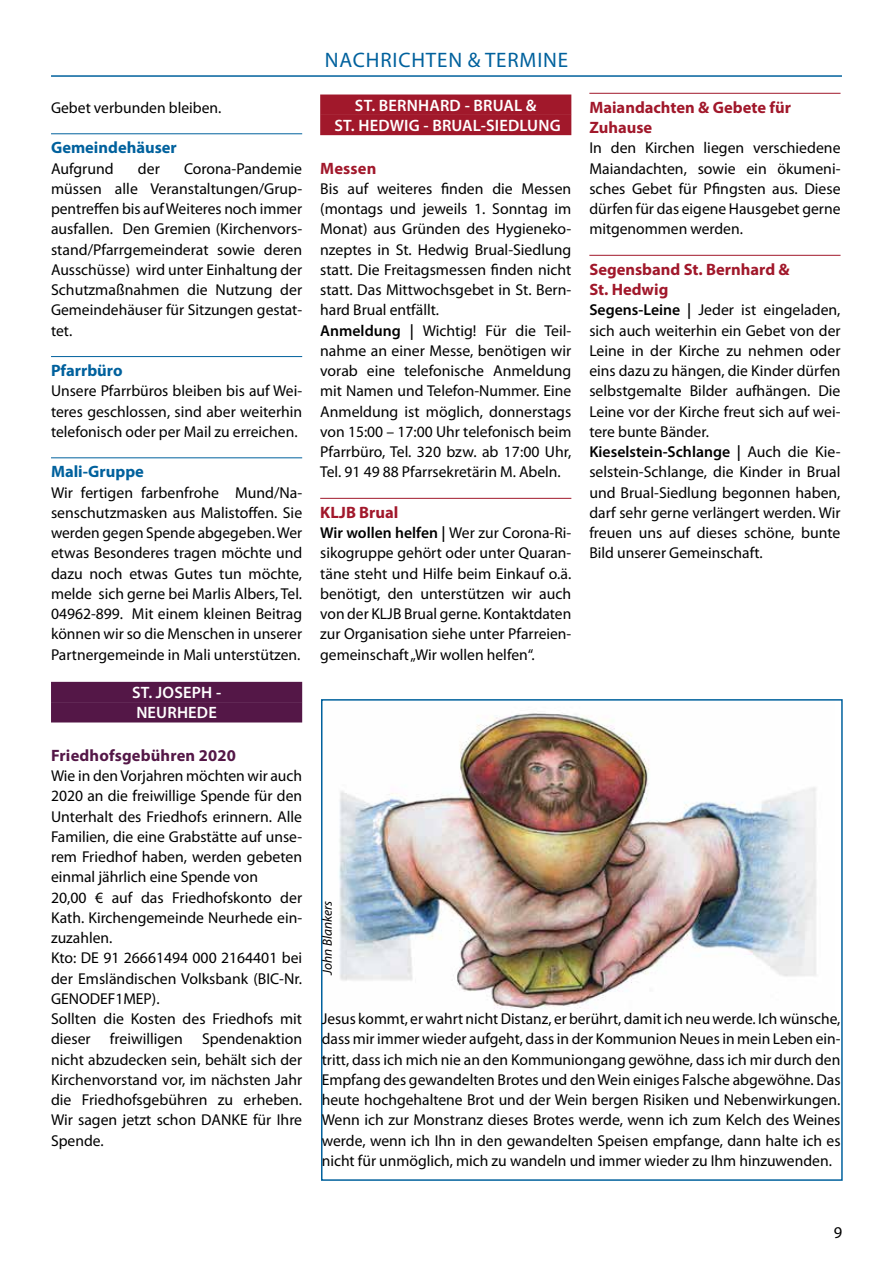
<style>
.page{position:relative;width:893px;height:1263px;background:#fff}
.page>*{position:absolute;margin:0;border:0;box-sizing:border-box;transform-origin:0 0}
.t1{font:21px "Myriad Pro";letter-spacing:.04em;color:#00619d}
.t2{font:700 16.5px/20.2px "Myriad Pro";color:#a1182b}
.t3{font:600 16.5px/20.2px "Myriad Pro";letter-spacing:.01em;color:#fff}
.t4{font:700 16.5px "Myriad Pro";color:#00619d}
.t5{font:700 16.5px "Myriad Pro";letter-spacing:.01em;color:#541747}
.t6{font:16.5px "Myriad Pro";color:#000}
.t7{font:15.75px/20.2px "Myriad Pro";color:#000;text-align:justify}
.t8{font:italic 13.5px "Myriad Pro";color:#000}
.s1{font-weight:600}
</style>
<div class="page">
<hr style="left:51px;top:75px;width:791px;height:2px;background:#00619d">
<hr style="left:51px;top:133px;width:251px;height:1px;background:#00619d">
<hr style="left:51px;top:356px;width:251px;height:1px;background:#00619d">
<hr style="left:51px;top:457px;width:251px;height:1px;background:#00619d">
<div style="left:51px;top:682px;width:251px;height:20px;background:#541747"></div>
<div style="left:51px;top:702px;width:251px;height:20px;background:#541747"></div>
<div style="left:320px;top:95px;width:251px;height:20px;background:#a1182b"></div>
<div style="left:320px;top:115px;width:251px;height:20px;background:#a1182b"></div>
<hr style="left:320px;top:498px;width:251px;height:1px;background:#a1182b">
<hr style="left:589px;top:93px;width:251px;height:1px;background:#a1182b">
<hr style="left:589px;top:255px;width:251px;height:1px;background:#a1182b">
<img style="left:339px;top:713px;width:478px;height:296px">
<div style="left:321px;top:699px;width:522px;height:482px;border:2px solid #00619d"></div>
<p class="t7" style="left:51px;top:97px;width:172px">Gebet verbunden bleiben.</p>
<p class="t4" style="left:51px;top:137px;width:127px">Gemeindehäuser</p>
<p class="t7" style="left:51px;top:158px;width:64px">Aufgrund</p>
<p class="t7" style="left:138px;top:158px;width:23px">der</p>
<p class="t7" style="left:51px;top:158px;width:253px;text-indent:133px">Corona-Pandemie müssen alle Veranstaltungen/Grup&shy;pentreffen bis auf Weiteres noch immer ausfallen. Den Gremien (Kirchenvors&shy;stand/Pfarrgemeinderat sowie deren Ausschüsse) wird unter Einhaltung der Schutzmaßnahmen die Nutzung der Gemeindehäuser für Sitzungen gestat&shy;tet.</p>
<p class="t4" style="left:51px;top:360px;width:73px">Pfarrbüro</p>
<p class="t7" style="left:51px;top:381px;width:253px">Unsere Pfarrbüros bleiben bis auf Wei&shy;teres geschlossen, sind aber weiterhin telefonisch oder per Mail zu erreichen.</p>
<p class="t4" style="left:51px;top:461px;width:94px">Mali-Gruppe</p>
<p class="t7" style="left:51px;top:482px;width:253px">Wir fertigen farbenfrohe Mund/Na&shy;senschutzmasken aus Malistoffen. Sie werden gegen Spende abgegeben. Wer etwas Besonderes tragen möchte und dazu noch etwas Gutes tun möchte, melde sich gerne bei Marlis Albers, Tel.<br>04962-899. Mit einem kleinen Beitrag können wir so die Menschen in unserer Partnergemeinde in Mali unterstützen.</p>
<p class="t3" style="left:132px;top:682px;width:91px">ST. JOSEPH -<br>NEURHEDE</p>
<p class="t5" style="left:51px;top:744px;width:187px">Friedhofsgebühren 2020</p>
<p class="t7" style="left:51px;top:765px;width:253px;text-align:left">Wie in den Vorjahren möchten wir auch<br>2020 an die freiwillige Spende für den<br>Unterhalt des Friedhofs erinnern. Alle<br>Familien, die eine Grabstätte auf unse&shy;rem Friedhof haben, werden gebeten einmal jährlich eine Spende von<br>20,00 € auf das Friedhofskonto der<br>Kath. Kirchengemeinde Neurhede ein&shy;zuzahlen.<br>Kto: DE 91 26661494 000 2164401 bei der Emsländischen Volksbank (BIC-Nr.<br>GENODEF1MEP).<br>Sollten die Kosten des Friedhofs mit dieser freiwilligen Spendenaktion nicht abzudecken sein, behält sich der<br>Kirchenvorstand vor, im nächsten Jahr die Friedhofsgebühren zu erheben.<br>Wir sagen jetzt schon DANKE für Ihre<br>Spende.</p>
<h1 class="t1" style="left:325px;top:47px;width:245px">NACHRICHTEN &amp; TERMINE</h1>
<p class="t3" style="left:334px;top:94px;width:228px;text-align:center">ST. BERNHARD - BRUAL &amp;<br>ST. HEDWIG - BRUAL-SIEDLUNG</p>
<p class="t2" style="left:320px;top:157px;width:58px">Messen</p>
<p class="t7" style="left:320px;top:178px;width:253px;text-align:left">Bis auf weiteres finden die Messen (montags und jeweils 1. Sonntag im Monat) aus Gründen des Hygieneko&shy;nzeptes in St. Hedwig Brual-Siedlung statt. Die Freitagsmessen finden nicht statt. Das Mittwochsgebet in St. Bern&shy;hard Brual entfällt.<br><span class="s1">Anmeldung |</span> Wichtig! Für die Teil&shy;nahme an einer Messe, benötigen wir vorab eine telefonische Anmeldung mit Namen und Telefon-Nummer. Eine Anmeldung ist möglich, donnerstags von 15:00 – 17:00 Uhr telefonisch beim Pfarrbüro, Tel. 320 bzw. ab 17:00 Uhr, Tel. 91 49 88 Pfarrsekretärin M. Abeln.</p>
<p class="t2" style="left:320px;top:502px;width:80px">KLJB Brual</p>
<p class="t7" style="left:320px;top:522px;width:253px"><span class="s1">Wir wollen helfen |</span> Wer zur Corona-Ri&shy;sikogruppe gehört oder unter Quaran&shy;täne steht und Hilfe beim Einkauf o.ä. benötigt, den unterstützen wir auch von der KLJB Brual gerne. Kontaktdaten zur Organisation siehe unter Pfarreien&shy;gemeinschaft „Wir wollen helfen“.</p>
<p class="t2" style="left:589px;top:97px;width:203px">Maiandachten &amp; Gebete für<br>Zuhause</p>
<p class="t7" style="left:589px;top:138px;width:253px">In den Kirchen liegen verschiedene Maiandachten, sowie ein ökumeni&shy;sches Gebet für Pfingsten aus. Diese dürfen für das eigene Hausgebet gerne mitgenommen werden.</p>
<p class="t2" style="left:589px;top:259px;width:202px">Segensband St. Bernhard &amp;<br>St. Hedwig</p>
<p class="t7" style="left:589px;top:300px;width:253px;text-align:left"><span class="s1">Segens-Leine |</span> Jeder ist eingeladen, sich auch weiterhin ein Gebet von der Leine in der Kirche zu nehmen oder eins dazu zu hängen, die Kinder dürfen selbstgemalte Bilder aufhängen. Die Leine vor der Kirche freut sich auf wei&shy;tere bunte Bänder.<br><span class="s1">Kieselstein-Schlange |</span> Auch die Kie&shy;selstein-Schlange, die Kinder in Brual und Brual-Siedlung begonnen haben, darf sehr gerne verlängert werden. Wir freuen uns auf dieses schöne, bunte Bild unserer Gemeinschaft.</p>
<p class="t8" style="left:319px;top:974px;width:75px;rotate:-90deg">John Blankers</p>
<p class="t7" style="left:322px;top:1008px;width:520px">Jesus kommt, er wahrt nicht Distanz, er berührt, damit ich neu werde. Ich wünsche, dass mir immer wieder aufgeht, dass in der Kommunion Neues in mein Leben ein&shy;tritt, dass ich mich nie an den Kommuniongang gewöhne, dass ich mir durch den Empfang des gewandelten Brotes und den Wein einiges Falsche abgewöhne. Das heute hochgehaltene Brot und der Wein bergen Risiken und Nebenwirkungen.<br>Wenn ich zur Monstranz dieses Brotes werde, wenn ich zum Kelch des Weines werde, wenn ich Ihn in den gewandelten Speisen empfange, dann halte ich es nicht für unmöglich, mich zu wandeln und immer wieder zu Ihm hinzuwenden.</p>
<p class="t6" style="left:834px;top:1222px;width:10px">9</p>
</div>
